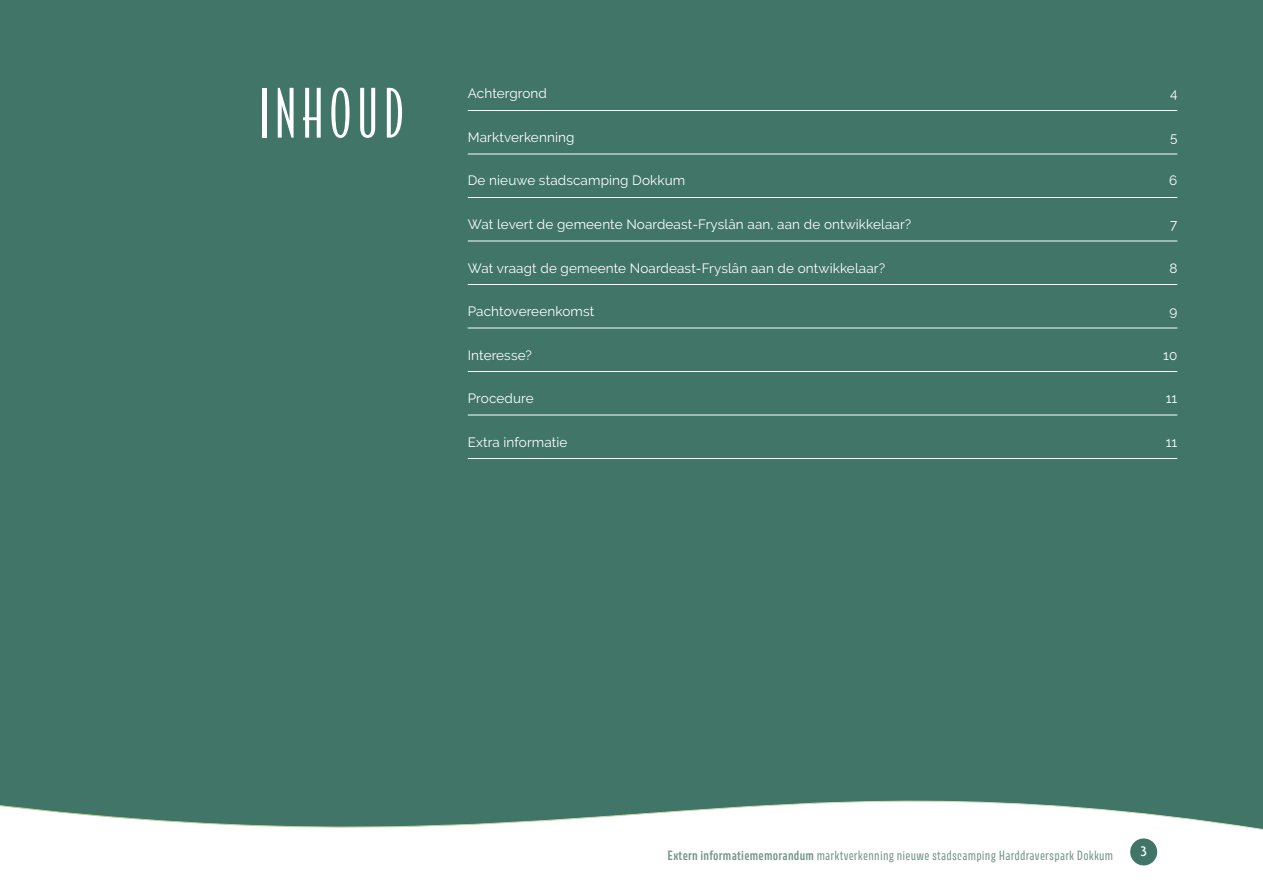
<style>
.page{position:relative;width:1263px;height:893px;background:#407568}
.page>*{position:absolute;margin:0;border:0;box-sizing:border-box;transform-origin:0 0}
.t1{font:300 64.5px "Bodega Sans";letter-spacing:.09em;color:#fff}
.t2{font:500 15px "Agenda";color:#fff}
.t3{font:13.5px "Raleway";letter-spacing:.01em;color:#fff}
.t4{font:12px "Avory I Latn";letter-spacing:.02em;color:#72938a}
.s1{font-weight:600}
</style>
<div class="page">
<svg style="left:0;top:800px;width:1263px;height:93px"></svg>
<div style="left:1130px;top:838px;width:27px;height:27px;background:#407568;border-radius:50%"></div>
<hr style="left:468px;top:110px;width:709px;height:1px;background:#fff">
<hr style="left:468px;top:154px;width:709px;height:1px;background:#fff">
<hr style="left:468px;top:197px;width:709px;height:1px;background:#fff">
<hr style="left:468px;top:241px;width:709px;height:1px;background:#fff">
<hr style="left:468px;top:284px;width:709px;height:1px;background:#fff">
<hr style="left:468px;top:328px;width:709px;height:1px;background:#fff">
<hr style="left:468px;top:371px;width:709px;height:1px;background:#fff">
<hr style="left:468px;top:415px;width:709px;height:1px;background:#fff">
<hr style="left:468px;top:458px;width:709px;height:1px;background:#fff">
<p class="t1" style="left:259px;top:76px;width:146px">INHOUD</p>
<p class="t3" style="left:468px;top:86px;width:81px">Achtergrond</p>
<p class="t3" style="left:1170px;top:86px;width:9px">4</p>
<p class="t3" style="left:468px;top:129px;width:108px">Marktverkenning</p>
<p class="t3" style="left:1170px;top:129px;width:9px">5</p>
<p class="t3" style="left:468px;top:173px;width:219px">De nieuwe stadscamping Dokkum</p>
<p class="t3" style="left:1169px;top:173px;width:10px">6</p>
<p class="t3" style="left:468px;top:216px;width:445px">Wat levert de gemeente Noardeast-Fryslân aan, aan de ontwikkelaar?</p>
<p class="t3" style="left:1170px;top:216px;width:9px">7</p>
<p class="t3" style="left:468px;top:260px;width:419px">Wat vraagt de gemeente Noardeast-Fryslân aan de ontwikkelaar?</p>
<p class="t3" style="left:1169px;top:260px;width:10px">8</p>
<p class="t3" style="left:468px;top:303px;width:128px">Pachtovereenkomst</p>
<p class="t3" style="left:1169px;top:303px;width:9px">9</p>
<p class="t3" style="left:468px;top:347px;width:66px">Interesse?</p>
<p class="t3" style="left:1163px;top:347px;width:16px">10</p>
<p class="t3" style="left:468px;top:390px;width:67px">Procedure</p>
<p class="t3" style="left:1166px;top:390px;width:13px">11</p>
<p class="t3" style="left:468px;top:434px;width:101px">Extra informatie</p>
<p class="t3" style="left:1166px;top:434px;width:13px">11</p>
<p class="t4" style="left:667px;top:848px;width:447px"><span class="s1">Extern informatiememorandum</span> marktverkenning nieuwe stadscamping Harddraverspark Dokkum</p>
<p class="t2" style="left:1140px;top:843px;width:8px">3</p>
</div>
